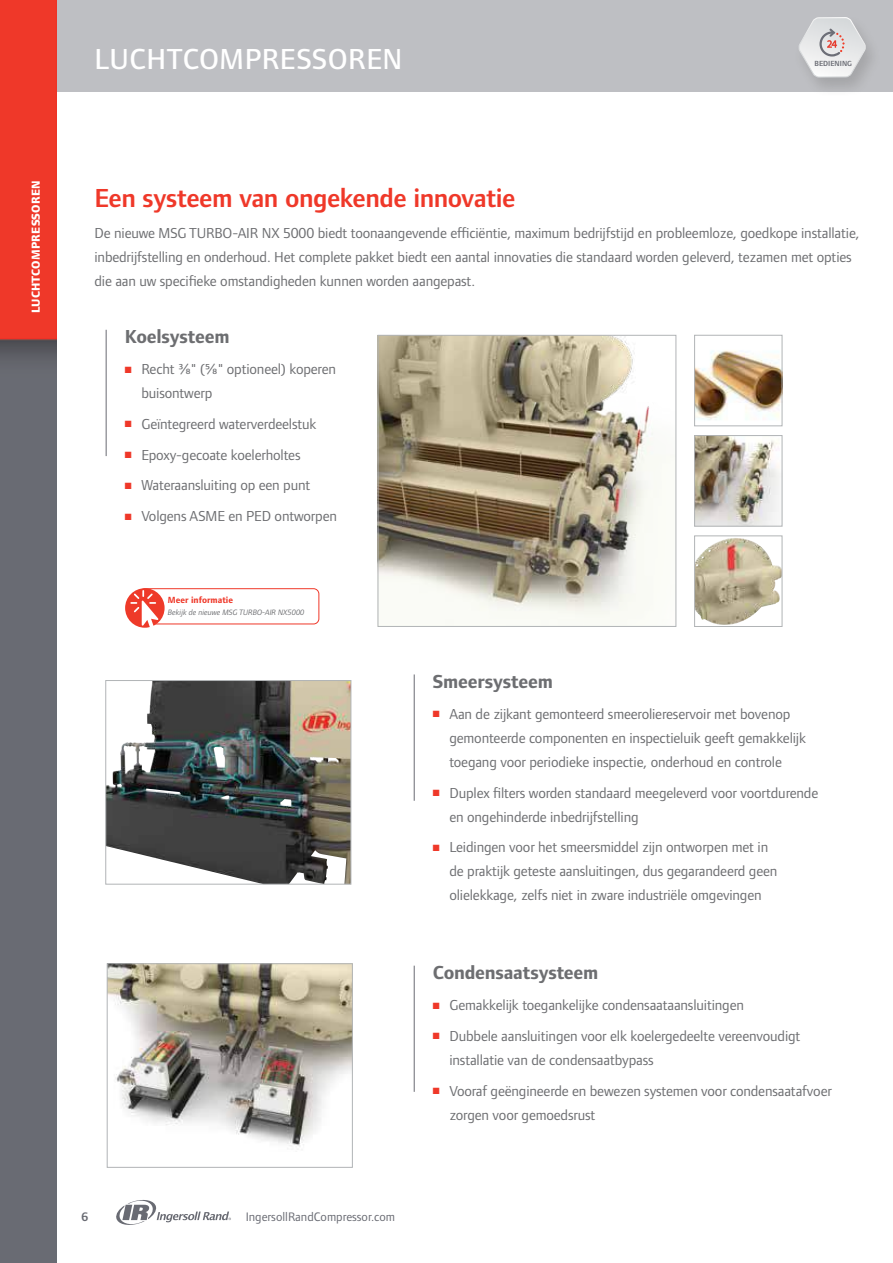
<style>
.page{position:relative;width:893px;height:1263px;background:#fff}
.page>*{position:absolute;margin:0;border:0;box-sizing:border-box;transform-origin:0 0}
.t1{font:500 30px "Foundry Form Sans";letter-spacing:.015em;color:#fff}
.t2{font:600 27px "Foundry Form Sans";letter-spacing:-.02em;color:#ef3829}
.t3{font:700 19.5px "Foundry Form Sans";letter-spacing:-.01em;color:#6d6e71}
.t4{font:15px/24px "Foundry Form Sans";letter-spacing:-.01em;color:#6d6e71}
.t5{font:12.75px "Foundry Form Sans";color:#696b73}
.t6{font:600 12.75px "Foundry Form Sans";color:#696b73}
.t7{font:800 12px "Foundry Form Sans";letter-spacing:.02em;color:#fff}
.t8{font:700 9.3px "Foundry Form Sans";color:#ef3829}
.t9{font:italic 8.1px "Foundry Form Sans";letter-spacing:-.005em;color:#6d6e71}
.t10{font:600 7.65px "Foundry Form Sans";color:#6a6c74}
.s1{color:#ef3829}
</style>
<div class="page">
<div style="left:56px;top:0;width:837px;height:92px;background:#bebfc3"></div>
<svg style="left:116px;top:1199px;width:115px;height:26px"></svg>
<img style="left:0;top:0;width:56px;height:1263px">
<img style="left:791px;top:10px;width:90px;height:82px">
<svg style="left:797px;top:17px;width:70px;height:61px"></svg>
<img style="left:791px;top:5px;width:90px;height:2px">
<img style="left:696px;top:350px;width:84px;height:70px">
<div style="left:694px;top:335px;width:88px;height:91px;border:1px solid #b1b4b6"></div>
<img style="left:696px;top:437px;width:84px;height:87px">
<div style="left:694px;top:435px;width:88px;height:91px;border:1px solid #b1b4b6"></div>
<img style="left:696px;top:538px;width:84px;height:87px">
<div style="left:694px;top:535px;width:88px;height:92px;border:1px solid #b1b4b6"></div>
<img style="left:380px;top:337px;width:291px;height:288px">
<div style="left:378px;top:335px;width:298px;height:292px;border:1px solid #b1b4b6"></div>
<hr style="left:106px;top:330px;width:1px;height:126px;background:#696b73">
<hr style="left:414px;top:674px;width:1px;height:127px;background:#696b73">
<hr style="left:414px;top:966px;width:1px;height:126px;background:#696b73">
<img style="left:107px;top:682px;width:242px;height:200px">
<div style="left:105px;top:680px;width:246px;height:204px;border:1px solid #b1b4b6"></div>
<img style="left:109px;top:965px;width:242px;height:182px">
<div style="left:107px;top:963px;width:246px;height:204px;border:1px solid #b1b4b6"></div>
<div style="left:139px;top:588px;width:180px;height:36px;border:1px solid #ef3829;border-radius:5px"></div>
<svg style="left:125px;top:588px;width:40px;height:40px"></svg>
<svg style="left:130px;top:590px;width:28px;height:38px"></svg>
<h1 class="t1" style="left:94px;top:42px;width:309px">LUCHTCOMPRESSOREN</h1>
<p class="t10" style="left:815px;top:59px;width:39px">BEDIENING</p>
<p class="t7" style="left:29px;top:313px;width:135px;rotate:-90deg">LUCHTCOMPRESSOREN</p>
<h2 class="t2" style="left:94px;top:182px;width:422px">Een systeem van ongekende innovatie</h2>
<p class="t4" style="left:94px;top:221px;width:766px">De nieuwe MSG TURBO-AIR NX 5000 biedt toonaangevende efficiëntie, maximum bedrijfstijd en probleemloze, goedkope installatie, inbedrijfstelling en onderhoud. Het complete pakket biedt een aantal innovaties die standaard worden geleverd, tezamen met opties die aan uw specifieke omstandigheden kunnen worden aangepast.</p>
<h3 class="t3" style="left:125px;top:325px;width:106px">Koelsysteem</h3>
<p class="t4" style="left:141px;top:357px;width:196px;text-indent:-16px"><span class="s1">■</span> Recht 3/8" (5/8" optioneel) koperen buisontwerp</p>
<p class="t4" style="left:125px;top:412px;width:193px"><span class="s1">■</span> Geïntegreerd waterverdeelstuk</p>
<p class="t4" style="left:125px;top:443px;width:177px"><span class="s1">■</span> Epoxy-gecoate koelerholtes</p>
<p class="t4" style="left:125px;top:473px;width:187px"><span class="s1">■</span> Wateraansluiting op een punt</p>
<p class="t4" style="left:125px;top:504px;width:214px"><span class="s1">■</span> Volgens ASME en PED ontworpen</p>
<p class="t8" style="left:168px;top:594px;width:67px">Meer informatie</p>
<p class="t9" style="left:168px;top:607px;width:138px">Bekijk de nieuwe MSG TURBO-AIR NX5000</p>
<p class="t6" style="left:81px;top:1209px;width:9px">6</p>
<p class="t5" style="left:246px;top:1209px;width:151px">IngersollRandCompressor.com</p>
<h3 class="t3" style="left:433px;top:670px;width:121px">Smeersysteem</h3>
<p class="t4" style="left:449px;top:702px;width:358px;text-indent:-16px"><span class="s1">■</span> Aan de zijkant gemonteerd smeeroliereservoir met bovenop gemonteerde componenten en inspectieluik geeft gemakkelijk toegang voor periodieke inspectie, onderhoud en controle</p>
<p class="t4" style="left:449px;top:781px;width:370px;text-indent:-16px"><span class="s1">■</span> Duplex filters worden standaard meegeleverd voor voortdurende en ongehinderde inbedrijfstelling</p>
<p class="t4" style="left:449px;top:835px;width:329px;text-indent:-16px"><span class="s1">■</span> Leidingen voor het smeersmiddel zijn ontworpen met in de praktijk geteste aansluitingen, dus gegarandeerd geen olielekkage, zelfs niet in zware industriële omgevingen</p>
<h3 class="t3" style="left:433px;top:961px;width:167px">Condensaatsysteem</h3>
<p class="t4" style="left:433px;top:993px;width:313px"><span class="s1">■</span> Gemakkelijk toegankelijke condensaataansluitingen</p>
<p class="t4" style="left:449px;top:1024px;width:353px;text-indent:-16px"><span class="s1">■</span> Dubbele aansluitingen voor elk koelergedeelte vereenvoudigt installatie van de condensaatbypass</p>
<p class="t4" style="left:449px;top:1078px;width:384px;text-indent:-16px"><span class="s1">■</span> Vooraf geëngineerde en bewezen systemen voor condensaatafvoer zorgen voor gemoedsrust</p>
</div>
